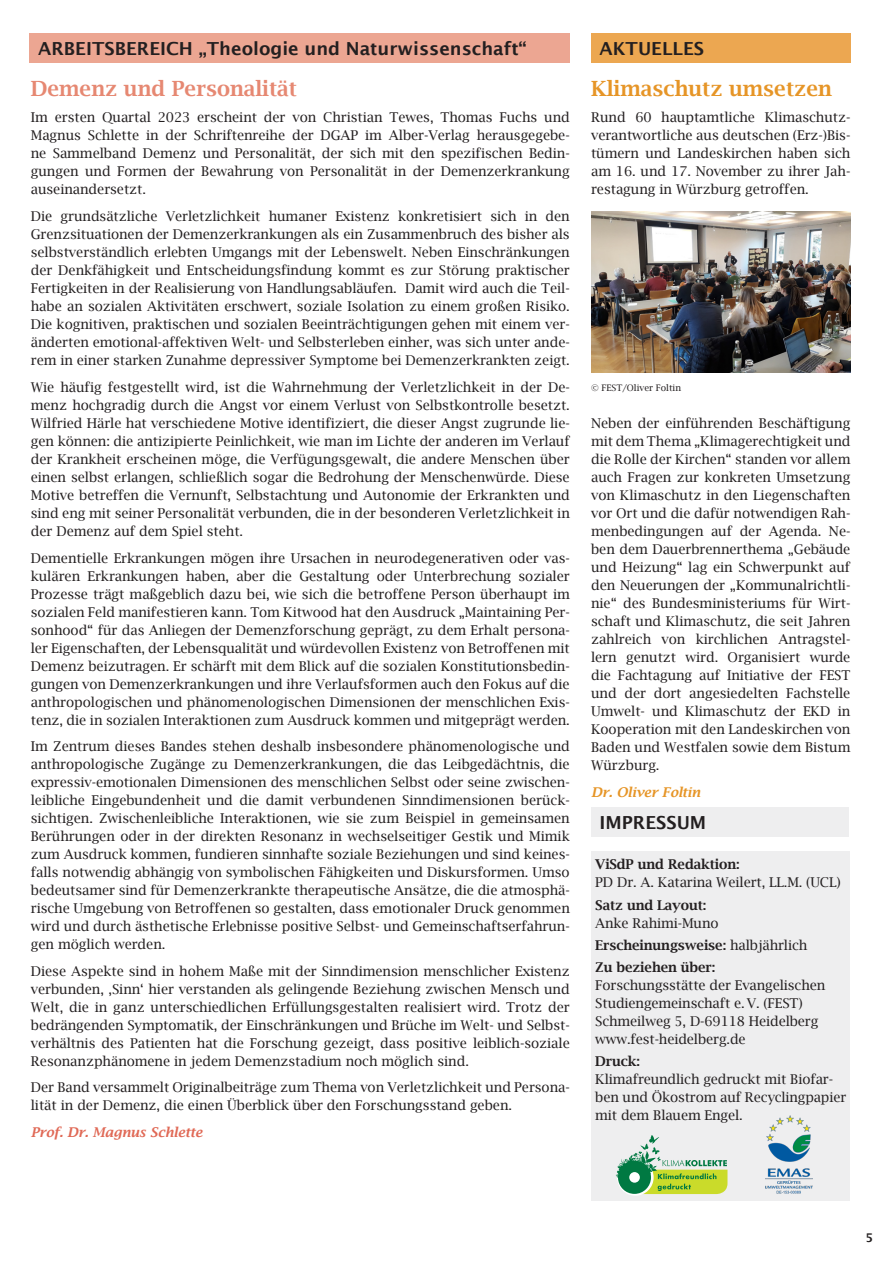
<style>
.page{position:relative;width:893px;height:1263px;background:#fff}
.page>*{position:absolute;margin:0;border:0;box-sizing:border-box;transform-origin:0 0}
.NewsletterTitel{font:600 21px "Lucida Bright";color:#e68872}
.NewsletterTitel-2{font:600 21px "Lucida Bright";color:#e69527}
.t1{font:600 18px "Lucida Sans";color:#231f20}
.NewsletterCopy{font:13.5px/18px "Lucida Bright";letter-spacing:-.005em;color:#231f20;text-align:justify}
.NewsletterTitel-3{font:13.5px/18px "Lucida Bright";letter-spacing:-.005em;color:#231f20;text-align:justify}
.Inhaltsangabe_Seite{font:13.5px/18px "Lucida Bright";letter-spacing:-.01em;color:#231f20}
.Inhaltsangabe_Seite-2{font:600 13.5px "Lucida Bright";letter-spacing:-.01em;color:#231f20}
.NewsletterCopy-2{font:italic 600 13.5px "Lucida Bright";letter-spacing:-.005em;color:#e06956}
.NewsletterCopy-3{font:italic 600 13.5px "Lucida Bright";letter-spacing:-.005em;color:#e69527}
.t2{font:600 12px "Lucida Sans";color:#231f20}
.Copyright{font:9px "Lucida Bright";color:#231f20}
.s1{font-weight:600}
.s2{font-weight:400}
</style>
<div class="page">
<div style="left:30px;top:33px;width:540px;height:29px;background:#eca692"></div>
<div style="left:591px;top:33px;width:259px;height:29px;background:#eca751"></div>
<div style="left:591px;top:807px;width:258px;height:30px;background:#eeeeef"></div>
<div style="left:591px;top:852px;width:259px;height:349px;background:#eeeeef"></div>
<svg style="left:616px;top:1135px;width:111px;height:61px"></svg>
<img style="left:591px;top:212px;width:259px;height:161px">
<img style="left:765px;top:1115px;width:48px;height:79px">
<p class="t1" style="left:38px;top:38px;width:490px">ARBEITSBEREICH „Theologie und Naturwissenschaft“</p>
<p class="NewsletterTitel" style="left:31px;top:76px;width:268px">Demenz und Personalität</p>
<p class="NewsletterCopy" style="left:31px;top:108px;width:540px">Im ersten Quartal 2023 erscheint der von Christian Tewes, Thomas Fuchs und Magnus Schlette in der Schriftenreihe der DGAP im Alber-Verlag herausgegebe&shy;ne Sammelband Demenz und Personalität, der sich mit den spezifischen Bedin&shy;gungen und Formen der Bewahrung von Personalität in der Demenzerkrankung auseinandersetzt.</p>
<p class="NewsletterCopy" style="left:31px;top:207px;width:541px">Die grundsätzliche Verletzlichkeit humaner Existenz konkretisiert sich in den Grenzsituationen der Demenzerkrankungen als ein Zusammenbruch des bisher als selbstverständlich erlebten Umgangs mit der Lebenswelt. Neben Einschränkungen der Denkfähigkeit und Entscheidungsfindung kommt es zur Störung praktischer Fertigkeiten in der Realisierung von Handlungsabläufen. Damit wird auch die Teil&shy;habe an sozialen Aktivitäten erschwert, soziale Isolation zu einem großen Risiko.<br>Die kognitiven, praktischen und sozialen Beeinträchtigungen gehen mit einem ver&shy;änderten emotional-affektiven Welt- und Selbsterleben einher, was sich unter ande&shy;rem in einer starken Zunahme depressiver Symptome bei Demenzerkrankten zeigt.</p>
<p class="NewsletterCopy" style="left:31px;top:378px;width:541px">Wie häufig festgestellt wird, ist die Wahrnehmung der Verletzlichkeit in der De&shy;menz hochgradig durch die Angst vor einem Verlust von Selbstkontrolle besetzt.<br>Wilfried Härle hat verschiedene Motive identifiziert, die dieser Angst zugrunde lie&shy;gen können: die antizipierte Peinlichkeit, wie man im Lichte der anderen im Verlauf der Krankheit erscheinen möge, die Verfügungsgewalt, die andere Menschen über einen selbst erlangen, schließlich sogar die Bedrohung der Menschenwürde. Diese Motive betreffen die Vernunft, Selbstachtung und Autonomie der Erkrankten und sind eng mit seiner Personalität verbunden, die in der besonderen Verletzlichkeit in der Demenz auf dem Spiel steht.</p>
<p class="NewsletterCopy" style="left:31px;top:549px;width:540px">Dementielle Erkrankungen mögen ihre Ursachen in neurodegenerativen oder vas&shy;kulären Erkrankungen haben, aber die Gestaltung oder Unterbrechung sozialer Prozesse trägt maßgeblich dazu bei, wie sich die betroffene Person überhaupt im sozialen Feld manifestieren kann. Tom Kitwood hat den Ausdruck „Maintaining Per&shy;sonhood“ für das Anliegen der Demenzforschung geprägt, zu dem Erhalt persona&shy;ler Eigenschaften, der Lebensqualität und würdevollen Existenz von Betroffenen mit Demenz beizutragen. Er schärft mit dem Blick auf die sozialen Konstitutionsbedin&shy;gungen von Demenzerkrankungen und ihre Verlaufsformen auch den Fokus auf die anthropologischen und phänomenologischen Dimensionen der menschlichen Exis&shy;tenz, die in sozialen Interaktionen zum Ausdruck kommen und mitgeprägt werden.</p>
<p class="NewsletterCopy" style="left:31px;top:737px;width:541px">Im Zentrum dieses Bandes stehen deshalb insbesondere phänomenologische und anthropologische Zugänge zu Demenzerkrankungen, die das Leibgedächtnis, die expressiv-emotionalen Dimensionen des menschlichen Selbst oder seine zwischen&shy;leibliche Eingebundenheit und die damit verbundenen Sinndimensionen berück&shy;sichtigen. Zwischenleibliche Interaktionen, wie sie zum Beispiel in gemeinsamen Berührungen oder in der direkten Resonanz in wechselseitiger Gestik und Mimik zum Ausdruck kommen, fundieren sinnhafte soziale Beziehungen und sind keines&shy;falls notwendig abhängig von symbolischen Fähigkeiten und Diskursformen. Umso bedeutsamer sind für Demenzerkrankte therapeutische Ansätze, die die atmosphä&shy;rische Umgebung von Betroffenen so gestalten, dass emotionaler Druck genommen wird und durch ästhetische Erlebnisse positive Selbst- und Gemeinschaftserfahrun&shy;gen möglich werden.</p>
<p class="NewsletterCopy" style="left:31px;top:962px;width:540px">Diese Aspekte sind in hohem Maße mit der Sinndimension menschlicher Existenz verbunden, ‚Sinn‘ hier verstanden als gelingende Beziehung zwischen Mensch und Welt, die in ganz unterschiedlichen Erfüllungsgestalten realisiert wird. Trotz der bedrängenden Symptomatik, der Einschränkungen und Brüche im Welt- und Selbst&shy;verhältnis des Patienten hat die Forschung gezeigt, dass positive leiblich-soziale Resonanzphänomene in jedem Demenzstadium noch möglich sind.</p>
<p class="NewsletterCopy" style="left:31px;top:1078px;width:540px">Der Band versammelt Originalbeiträge zum Thema von Verletzlichkeit und Persona&shy;lität in der Demenz, die einen Überblick über den Forschungsstand geben.</p>
<p class="NewsletterCopy-2" style="left:31px;top:1124px;width:173px">Prof. Dr. Magnus Schlette</p>
<p class="t1" style="left:600px;top:38px;width:106px">AKTUELLES</p>
<p class="NewsletterTitel-2" style="left:591px;top:76px;width:242px">Klimaschutz umsetzen</p>
<p class="NewsletterTitel-3" style="left:591px;top:108px;width:261px">Rund 60 hauptamtliche Klimaschutz&shy;verantwortliche aus deutschen (Erz-)Bis&shy;tümern und Landeskirchen haben sich am 16. und 17. November zu ihrer Jah&shy;restagung in Würzburg getroffen.</p>
<p class="Copyright" style="left:591px;top:382px;width:92px">© FEST/Oliver Foltin</p>
<p class="NewsletterTitel-3" style="left:591px;top:414px;width:261px">Neben der einführenden Beschäftigung mit dem Thema „Klimagerechtigkeit und die Rolle der Kirchen“ standen vor allem auch Fragen zur konkreten Umsetzung von Klimaschutz in den Liegenschaften vor Ort und die dafür notwendigen Rah&shy;menbedingungen auf der Agenda. Ne&shy;ben dem Dauerbrennerthema „Gebäude und Heizung“ lag ein Schwerpunkt auf den Neuerungen der „Kommunalrichtli&shy;nie“ des Bundesministeriums für Wirt&shy;schaft und Klimaschutz, die seit Jahren zahlreich von kirchlichen Antragstel&shy;lern genutzt wird. Organisiert wurde die Fachtagung auf Initiative der FEST und der dort angesiedelten Fachstelle Umwelt- und Klimaschutz der EKD in Kooperation mit den Landeskirchen von Baden und Westfalen sowie dem Bistum Würzburg.</p>
<p class="NewsletterCopy-3" style="left:591px;top:784px;width:111px">Dr. Oliver Foltin</p>
<p class="t1" style="left:600px;top:812px;width:108px">IMPRESSUM</p>
<p class="Inhaltsangabe_Seite" style="left:595px;top:855px;width:247px"><span class="s1">ViSdP und Redaktion:<br></span>PD Dr. A. Katarina Weilert, LL.M. (UCL)</p>
<p class="Inhaltsangabe_Seite" style="left:595px;top:896px;width:125px"><span class="s1">Satz und Layout:<br></span>Anke Rahimi-Muno</p>
<p class="Inhaltsangabe_Seite-2" style="left:595px;top:937px;width:214px">Erscheinungsweise: <span class="s2">halbjährlich</span></p>
<p class="Inhaltsangabe_Seite" style="left:595px;top:958px;width:231px"><span class="s1">Zu beziehen über:<br></span>Forschungsstätte der Evangelischen<br>Studiengemeinschaft e. V. (FEST)<br>Schmeilweg 5, D-69118 Heidelberg www.fest-heidelberg.de</p>
<p class="Inhaltsangabe_Seite" style="left:595px;top:1052px;width:252px"><span class="s1">Druck:<br></span>Klimafreundlich gedruckt mit Biofar&shy;ben und Ökostrom auf Recyclingpapier mit dem Blauem Engel.</p>
<p class="t2" style="left:865px;top:1231px;width:9px">5</p>
</div>
